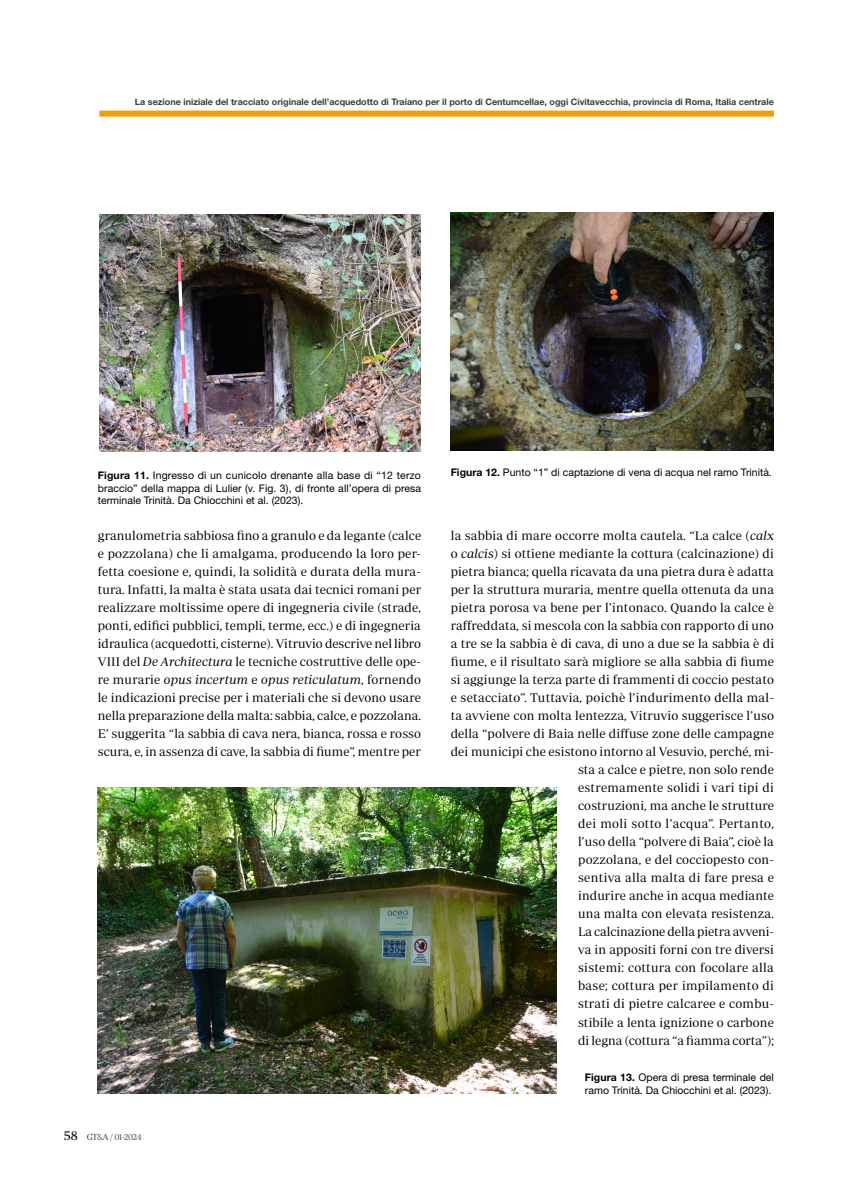
<style>
.page{position:relative;width:859px;height:1191px;background:#fff}
.page>*{position:absolute;margin:0;border:0;box-sizing:border-box;transform-origin:0 0}
.t1{font:12.75px/18px "Periodico Display Lg";letter-spacing:.01em;color:#000;text-align:justify}
.t2{font:12.75px "Periodico Display Lg It";letter-spacing:.015em;color:#000}
.t3{font:10.5px/12.6px "Helvetica Neue LT Std";color:#000}
.t4{font:700 9px "Helvetica Neue LT Std";color:#3c3c3b}
.t5{font:9px "Periodico Display Lg";letter-spacing:-.05em;color:#575756}
.s1{font-weight:700}
.s2{font-family:"Periodico Display Lg It"}
.s3{font-family:"Periodico Display Lg"}
.s4{font-size:13.5px;color:#000}
.s5{color:#3c3c3b}
.s6{color:#6b6b6a}
</style>
<div class="page">
<div style="left:99px;top:111px;width:675px;height:6px;background:#f59c00"></div>
<img style="left:451px;top:213px;width:323px;height:237px">
<img style="left:98px;top:787px;width:459px;height:306px">
<img style="left:99px;top:214px;width:322px;height:238px">
<p class="t4" style="left:135px;top:96px;width:640px">La sezione iniziale del tracciato originale dell’acquedotto di Traiano per il porto di Centumcellae, oggi Civitavecchia, provincia di Roma, Italia centrale</p>
<p class="t3" style="left:98px;top:469px;width:325px;text-align:justify"><span class="s1">Figura 11.</span> Ingresso di un cunicolo drenante alla base di “12 terzo braccio” della mappa di Lulier (v. Fig. 3), di fronte all’opera di presa terminale Trinità. Da Chiocchini et al. (2023).</p>
<p class="t1" style="left:98px;top:526px;width:325px">granulometria sabbiosa fino a granulo e da legante (calce e pozzolana) che li amalgama, producendo la loro per&shy;fetta coesione e, quindi, la solidità e durata della mura&shy;tura. Infatti, la malta è stata usata dai tecnici romani per realizzare moltissime opere di ingegneria civile (strade, ponti, edifici pubblici, templi, terme, ecc.) e di ingegneria idraulica (acquedotti, cisterne). Vitruvio descrive nel libro VIII del <span class="s2">De Architectura</span> le tecniche costruttive delle ope-</p>
<p class="t2" style="left:98px;top:673px;width:325px"><span class="s3">re murarie</span> opus incertum <span class="s3">e</span> opus reticulatum<span class="s3">, fornendo</span></p>
<p class="t1" style="left:98px;top:688px;width:325px">le indicazioni precise per i materiali che si devono usare nella preparazione della malta: sabbia, calce, e pozzolana.<br>E’ suggerita “la sabbia di cava nera, bianca, rossa e rosso scura, e, in assenza di cave, la sabbia di fiume”, mentre per</p>
<p class="t5" style="left:64px;top:1131px;width:79px"><span class="s4">58</span> <span class="s5">GT</span><span class="s6">&amp;</span><span class="s5">A</span> / 01-2024</p>
<p class="t3" style="left:451px;top:465px;width:323px"><span class="s1">Figura 12.</span> Punto “1” di captazione di vena di acqua nel ramo Trinità.</p>
<p class="t1" style="left:451px;top:526px;width:325px;text-align:right">la sabbia di mare occorre molta cautela. “La calce (<span class="s2">calx </span>o <span class="s2">calcis</span>) si ottiene mediante la cottura (calcinazione) di pietra bianca; quella ricavata da una pietra dura è adatta per la struttura muraria, mentre quella ottenuta da una pietra porosa va bene per l’intonaco. Quando la calce è raffreddata, si mescola con la sabbia con rapporto di uno a tre se la sabbia è di cava, di uno a due se la sabbia è di fiume, e il risultato sarà migliore se alla sabbia di fiume si aggiunge la terza parte di frammenti di coccio pestato e setacciato”. Tuttavia, poichè l’indurimento della mal&shy;ta avviene con molta lentezza, Vitruvio suggerisce l’uso della “polvere di Baia nelle diffuse zone delle campagne dei municipi che esistono intorno al Vesuvio, perché, mi&shy;sta a calce e pietre, non solo rende<br>estremamente solidi i vari tipi di<br>costruzioni, ma anche le strutture<br>dei moli sotto l’acqua”. Pertanto,<br>l’uso della “polvere di Baia”, cioè la<br>pozzolana, e del cocciopesto con-<br>sentiva alla malta di fare presa e<br>indurire anche in acqua mediante<br>una malta con elevata resistenza.<br>La calcinazione della pietra avveni-<br>va in appositi forni con tre diversi<br>sistemi: cottura con focolare alla<br>base; cottura per impilamento di<br>strati di pietre calcaree e combu-<br>stibile a lenta ignizione o carbone<br>di legna (cottura “a fiamma corta”);</p>
<p class="t3" style="left:585px;top:1071px;width:191px"><span class="s1">Figura 13.</span> Opera di presa terminale del ramo Trinità. Da Chiocchini et al. (2023).</p>
</div>
